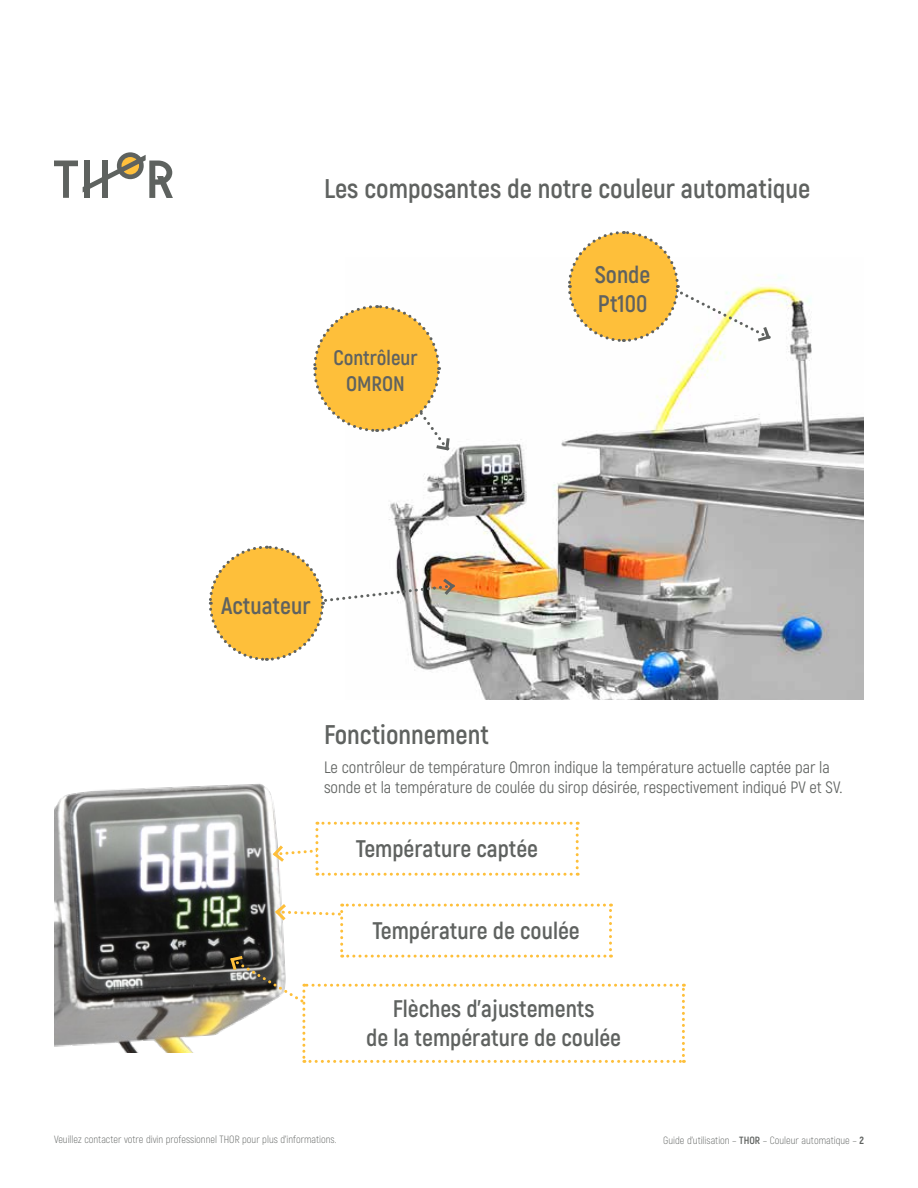
<style>
.page{position:relative;width:918px;height:1188px;background:#fff}
.page>*{position:absolute;margin:0;border:0;box-sizing:border-box;transform-origin:0 0}
.t1{font:700 27px "Akrobat";color:#5f6260}
.t2{font:700 24px/28.8px "Akrobat";color:#5f6260}
.t3{font:700 21px/25.5px "Akrobat";color:#5f6260;text-align:center}
.t4{font:16.5px/19.8px "Akrobat";color:#5f6260}
.t5{font:300 10.5px "Akrobat";color:#5f6260}
.s1{font-weight:700}
.s2{font-weight:800}
</style>
<div class="page">
<svg style="left:54px;top:152px;width:119px;height:46px"></svg>
<img style="left:54px;top:783px;width:228px;height:270px">
<img style="left:389px;top:277px;width:475px;height:422px">
<svg style="left:313px;top:304px;width:138px;height:148px"></svg>
<svg style="left:208px;top:544px;width:249px;height:118px"></svg>
<svg style="left:566px;top:231px;width:206px;height:113px"></svg>
<svg style="left:271px;top:822px;width:308px;height:54px"></svg>
<svg style="left:228px;top:901px;width:457px;height:162px"></svg>
<h1 class="t1" style="left:324px;top:172px;width:488px">Les composantes de notre couleur automatique</h1>
<p class="t3" style="left:333px;top:345px;width:86px">Contrôleur<br>OMRON</p>
<h2 class="t2" style="left:595px;top:260px;width:57px">Sonde<br>Pt100</h2>
<h2 class="t2" style="left:221px;top:591px;width:91px">Actuateur</h2>
<h1 class="t1" style="left:324px;top:718px;width:166px">Fonctionnement</h1>
<p class="t4" style="left:324px;top:757px;width:520px">Le contrôleur de température Omron indique la température actuelle captée par la sonde et la température de coulée du sirop désirée, respectivement indiqué PV et SV.</p>
<h2 class="t2" style="left:356px;top:834px;width:184px">Température captée</h2>
<h2 class="t2" style="left:372px;top:916px;width:209px">Température de coulée</h2>
<h2 class="t2" style="left:366px;top:994px;width:256px;text-align:center">Flèches d’ajustements<br>de la température de coulée</h2>
<p class="t5" style="left:54px;top:1134px;width:284px">Veuillez contacter votre divin professionnel THOR pour plus d’informations.</p>
<p class="t5" style="left:663px;top:1134px;width:202px">Guide d’utilisation – <span class="s1">THOR</span> – Couleur automatique – <span class="s2">2</span></p>
</div>
